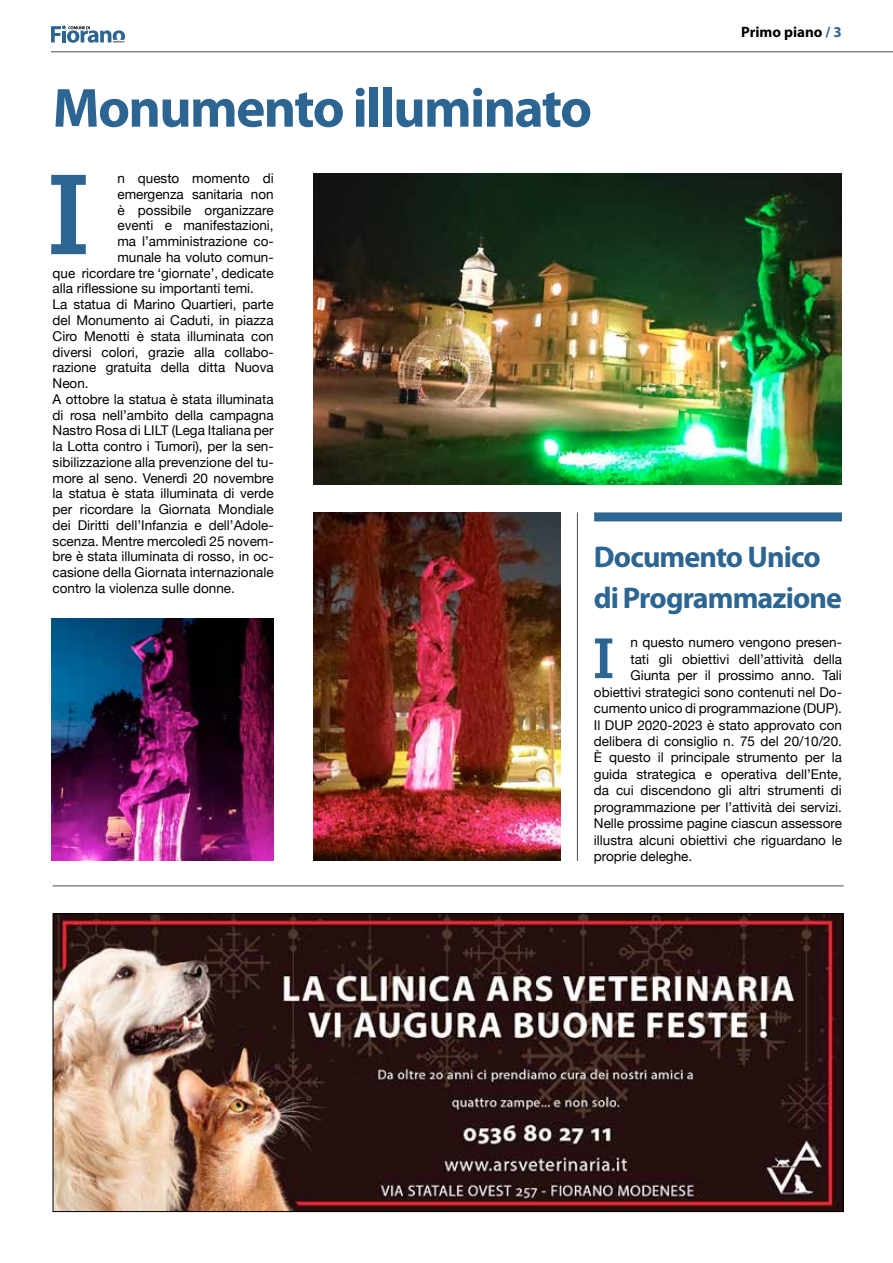
<style>
.page{position:relative;width:893px;height:1263px;background:#fff}
.page>*{position:absolute;margin:0;border:0;box-sizing:border-box;transform-origin:0 0}
.t1{font:700 110.7px "Glypha";color:#2c6591}
.t2{font:700 55.5px "Myriad Pro";letter-spacing:-.03em;color:#2c6591}
.t3{font:700 55.35px "Glypha";color:#2c6591}
.t4{font:700 30px/40.5px "Myriad Pro";letter-spacing:-.03em;color:#2c6591}
.t5{font:700 15px "Myriad Pro";color:#000}
.t6{font:13.5px "Helvetica Neue";color:#000}
.s1{color:#2c6591}
</style>
<div class="page">
<img style="left:313px;top:512px;width:248px;height:348px">
<svg style="left:51px;top:26px;width:74px;height:17px"></svg>
<hr style="left:51px;top:52px;width:842px;height:1px;background:#4d4d4f">
<hr style="left:577px;top:512px;width:1px;height:349px;background:#4d4d4f">
<img style="left:51px;top:618px;width:223px;height:242px">
<div style="left:594px;top:512px;width:248px;height:9px;background:#2c6591"></div>
<hr style="left:53px;top:886px;width:791px;height:1px;background:#4d4d4f">
<img style="left:313px;top:173px;width:529px;height:312px">
<img style="left:55px;top:915px;width:787px;height:295px">
<h2 class="t2" style="left:53px;top:72px;width:541px">Monumento illuminato</h2>
<p class="t5" style="left:741px;top:22px;width:102px">Primo piano <span class="s1">/ 3</span></p>
<p class="t6" style="left:117px;top:170px;width:158px">n questo momento di</p>
<p class="t6" style="left:117px;top:186px;width:158px">emergenza sanitaria non</p>
<p class="t6" style="left:117px;top:202px;width:158px">è possibile organizzare</p>
<p class="t6" style="left:117px;top:218px;width:158px">eventi e manifestazioni,</p>
<p class="t6" style="left:117px;top:233px;width:158px">ma l’amministrazione co-</p>
<p class="t6" style="left:117px;top:249px;width:158px">munale ha voluto comun-</p>
<p class="t6" style="left:53px;top:265px;width:223px">que ricordare tre ‘giornate’, dedicate</p>
<p class="t6" style="left:53px;top:281px;width:203px">alla riflessione su importanti temi.</p>
<p class="t6" style="left:53px;top:296px;width:223px">La statua di Marino Quartieri, parte</p>
<p class="t6" style="left:53px;top:312px;width:223px">del Monumento ai Caduti, in piazza</p>
<p class="t6" style="left:53px;top:328px;width:223px">Ciro Menotti è stata illuminata con</p>
<p class="t6" style="left:53px;top:344px;width:223px">diversi colori, grazie alla collabo-</p>
<p class="t6" style="left:53px;top:359px;width:223px">razione gratuita della ditta Nuova</p>
<p class="t6" style="left:53px;top:375px;width:38px">Neon.</p>
<p class="t6" style="left:53px;top:391px;width:223px">A ottobre la statua è stata illuminata</p>
<p class="t6" style="left:53px;top:407px;width:223px">di rosa nell’ambito della campagna</p>
<p class="t6" style="left:53px;top:422px;width:223px">Nastro Rosa di LILT (Lega Italiana per</p>
<p class="t6" style="left:53px;top:438px;width:223px">la Lotta contro i Tumori), per la sen-</p>
<p class="t6" style="left:53px;top:454px;width:223px">sibilizzazione alla prevenzione del tu-</p>
<p class="t6" style="left:53px;top:470px;width:223px">more al seno. Venerdì 20 novembre</p>
<p class="t6" style="left:53px;top:485px;width:223px">la statua è stata illuminata di verde</p>
<p class="t6" style="left:53px;top:501px;width:223px">per ricordare la Giornata Mondiale</p>
<p class="t6" style="left:53px;top:517px;width:223px">dei Diritti dell’Infanzia e dell’Adole-</p>
<p class="t6" style="left:53px;top:533px;width:223px">scenza. Mentre mercoledì 25 novem-</p>
<p class="t6" style="left:53px;top:548px;width:223px">bre è stata illuminata di rosso, in oc-</p>
<p class="t6" style="left:53px;top:564px;width:223px">casione della Giornata internazionale</p>
<p class="t6" style="left:53px;top:580px;width:184px">contro la violenza sulle donne.</p>
<h1 class="t1" style="left:49px;top:146px;width:40px">I</h1>
<h3 class="t4" style="left:594px;top:536px;width:249px">Documento Unico di Programmazione</h3>
<p class="t6" style="left:630px;top:634px;width:213px">n questo numero vengono presen-</p>
<p class="t6" style="left:630px;top:651px;width:213px">tati gli obiettivi dell’attività della</p>
<p class="t6" style="left:630px;top:667px;width:213px">Giunta per il prossimo anno. Tali</p>
<p class="t6" style="left:594px;top:684px;width:249px">obiettivi strategici sono contenuti nel Do-</p>
<p class="t6" style="left:594px;top:700px;width:249px">cumento unico di programmazione (DUP).</p>
<p class="t6" style="left:594px;top:717px;width:249px">Il DUP 2020-2023 è stato approvato con</p>
<p class="t6" style="left:594px;top:733px;width:249px">delibera di consiglio n. 75 del 20/10/20.</p>
<p class="t6" style="left:594px;top:749px;width:249px">È questo il principale strumento per la</p>
<p class="t6" style="left:594px;top:766px;width:249px">guida strategica e operativa dell’Ente,</p>
<p class="t6" style="left:594px;top:782px;width:249px">da cui discendono gli altri strumenti di</p>
<p class="t6" style="left:594px;top:799px;width:249px">programmazione per l’attività dei servizi.</p>
<p class="t6" style="left:594px;top:815px;width:249px">Nelle prossime pagine ciascun assessore</p>
<p class="t6" style="left:594px;top:832px;width:249px">illustra alcuni obiettivi che riguardano le</p>
<p class="t6" style="left:594px;top:848px;width:100px">proprie deleghe.</p>
<h3 class="t3" style="left:594px;top:624px;width:21px">I</h3>
</div>
